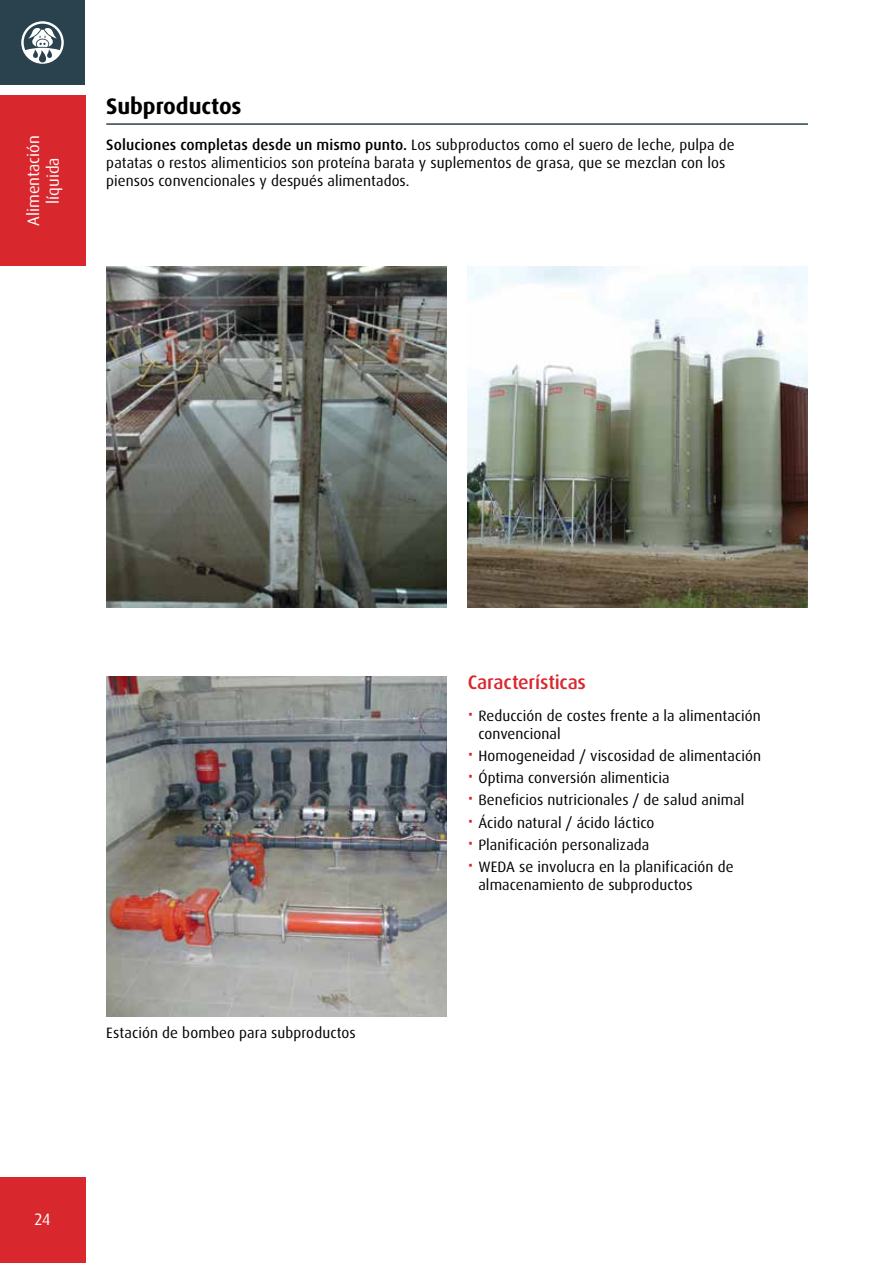
<style>
.page{position:relative;width:893px;height:1263px;background:#fff}
.page>*{position:absolute;margin:0;border:0;box-sizing:border-box;transform-origin:0 0}
.t1{font:700 22.5px "Dax OT";letter-spacing:-.005em;color:#000}
.t2{font:500 19.5px "Dax OT";letter-spacing:-.01em;color:#d9272e}
.t3{font:16.5px/19.8px "Dax OT";color:#fff;text-align:center}
.t4{font:15px/22.2px "Dax OT";letter-spacing:.005em;color:#000}
.s1{font-weight:500}
</style>
<div class="page">
<div style="left:0;top:1178px;width:85px;height:85px;background:#d9272e"></div>
<div style="left:0;top:0;width:85px;height:85px;background:#29424e"></div>
<svg style="left:21px;top:21px;width:43px;height:43px"></svg>
<img style="left:468px;top:267px;width:340px;height:340px">
<img style="left:106px;top:676px;width:340px;height:340px">
<img style="left:106px;top:267px;width:340px;height:340px">
<hr style="left:106px;top:123px;width:702px;height:2px;background:#29424e">
<div style="left:0;top:96px;width:85px;height:170px;background:#d9272e"></div>
<p class="t3" style="left:24px;top:226px;width:93px;rotate:-90deg">Alimentación líquida</p>
<h1 class="t1" style="left:106px;top:91px;width:137px">Subproductos</h1>
<p class="t4" style="left:106px;top:136px;width:630px;line-height:18px"><span class="s1">Soluciones completas desde un mismo punto.</span> Los subproductos como el suero de leche, pulpa de patatas o restos alimenticios son proteína barata y suplementos de grasa, que se mezclan con los piensos convencionales y después alimentados.</p>
<p class="t4" style="left:106px;top:1021px;width:251px">Estación de bombeo para subproductos</p>
<p class="t3" style="left:35px;top:1209px;width:17px">24</p>
<h2 class="t2" style="left:468px;top:670px;width:120px">Características</h2>
<p class="t4" style="left:478px;top:707px;width:284px;line-height:18px">Reducción de costes frente a la alimentación convencional</p>
<p class="t4" style="left:478px;top:745px;width:284px">Homogeneidad / viscosidad de alimentación Óptima conversión alimenticia<br>Beneficios nutricionales / de salud animal Ácido natural / ácido láctico<br>Planificación personalizada<br>WEDA se involucra en la planificación de</p>
<p class="t4" style="left:478px;top:874px;width:216px">almacenamiento de subproductos</p>
</div>
